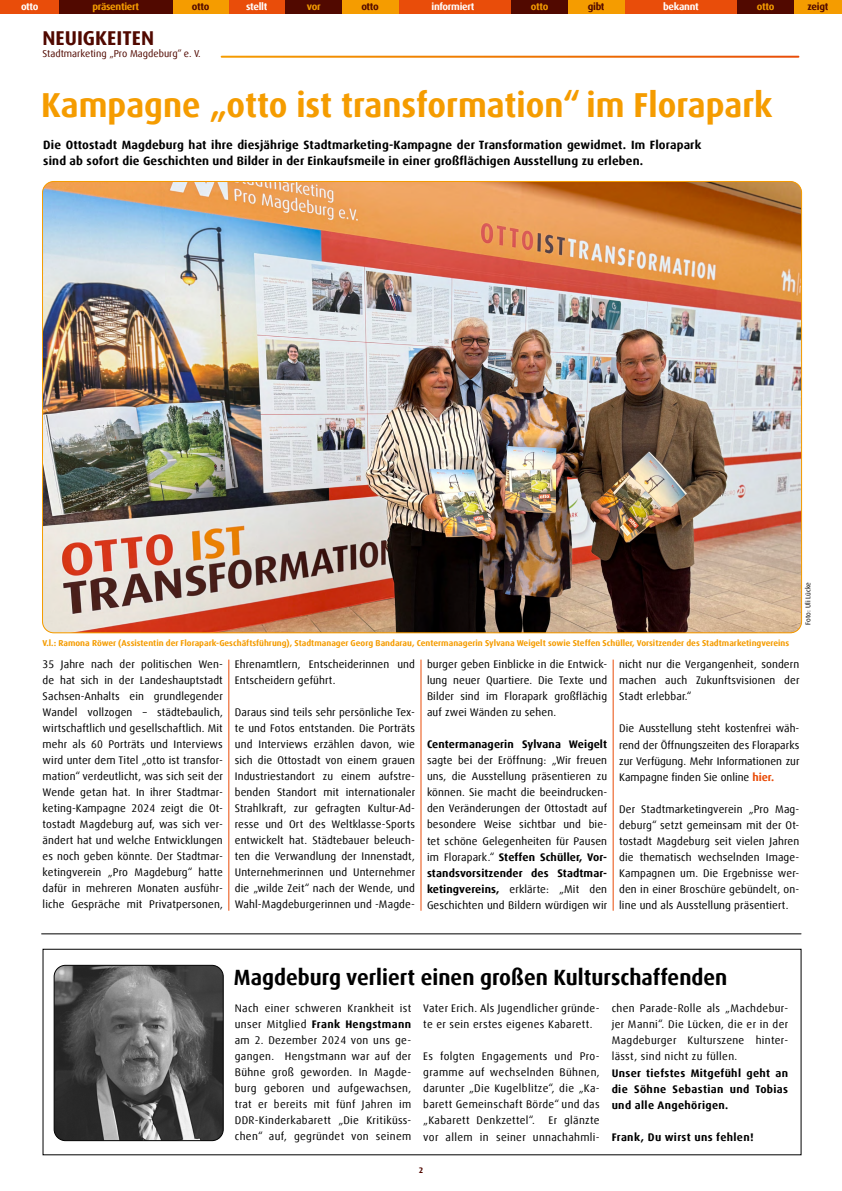
<style>
.page{position:relative;width:842px;height:1191px;background:#fff}
.page>*{position:absolute;margin:0;border:0;box-sizing:border-box;transform-origin:0 0}
.t1{font:700 34.7px "Dax Offc";color:#f59c00;scale:.95 1}
.t2{font:700 22px "Dax Offc";color:#000;scale:.95 1}
.t3{font:700 20px "Dax Offc";color:#510900}
.t4{font:700 12px/16px "Dax Offc";letter-spacing:.01em;color:#000}
.t5{font:11px/16px "Dax Offc";letter-spacing:.01em;color:#000;text-align:justify}
.t6{font:700 11px/16px "Dax Offc";letter-spacing:.03em;color:#000;text-align:justify}
.t7{font:11px/16px "Dax Offc";letter-spacing:.03em;color:#000}
.t8{font:700 11px "Dax Offc";letter-spacing:.01em;color:#000}
.t9{font:10px "Dax Offc";color:#510900}
.t10{font:700 10px "Dax Offc";letter-spacing:-.03em;color:#fff}
.t11{font:700 10px "Dax Offc";letter-spacing:-.03em;color:#f59c00}
.t12{font:700 10px "Dax Offc";letter-spacing:-.03em;color:#510900}
.t13{font:700 8.5px "Dax Offc";color:#f59c00}
.t14{font:700 8px "Dax Offc";color:#510900}
.t15{font:7px "Dax Offc";letter-spacing:.005em;color:#000}
.s1{font-weight:700}
.s2{font-weight:700;color:#e94d0a}
</style>
<div class="page">
<div style="left:0;top:0;width:59px;height:14px;background:#e94d0a"></div>
<div style="left:229px;top:0;width:56px;height:14px;background:#e94d0a"></div>
<div style="left:624px;top:0;width:113px;height:14px;background:#e94d0a"></div>
<div style="left:398px;top:0;width:113px;height:14px;background:#e94d0a"></div>
<div style="left:172px;top:0;width:57px;height:14px;background:#f59c00"></div>
<div style="left:342px;top:0;width:56px;height:14px;background:#f59c00"></div>
<div style="left:568px;top:0;width:56px;height:14px;background:#f59c00"></div>
<div style="left:794px;top:0;width:48px;height:14px;background:#f59c00"></div>
<div style="left:59px;top:0;width:113px;height:14px;background:#510900"></div>
<div style="left:285px;top:0;width:57px;height:14px;background:#510900"></div>
<div style="left:511px;top:0;width:57px;height:14px;background:#510900"></div>
<div style="left:737px;top:0;width:57px;height:14px;background:#510900"></div>
<hr style="left:229px;top:659px;width:1px;height:251px;background:#e94d0a">
<hr style="left:421px;top:659px;width:1px;height:251px;background:#e94d0a">
<hr style="left:613px;top:659px;width:1px;height:251px;background:#e94d0a">
<hr style="left:42px;top:933px;width:759px;height:1px;background:#000">
<img style="left:43px;top:181px;width:758px;height:452px">
<img style="left:54px;top:966px;width:169px;height:174px">
<div style="left:54px;top:964px;width:170px;height:177px;border:1px solid #000;border-radius:11px"></div>
<p class="t10" style="left:21px;top:1px;width:19px">otto</p>
<p class="t11" style="left:92px;top:0;width:48px">präsentiert</p>
<p class="t12" style="left:192px;top:0;width:19px">otto</p>
<p class="t10" style="left:246px;top:1px;width:23px">stellt</p>
<p class="t11" style="left:307px;top:0;width:15px">vor</p>
<p class="t12" style="left:361px;top:0;width:19px">otto</p>
<p class="t10" style="left:431px;top:0;width:44px">informiert</p>
<p class="t11" style="left:531px;top:0;width:19px">otto</p>
<p class="t12" style="left:588px;top:0;width:18px">gibt</p>
<p class="t10" style="left:663px;top:1px;width:37px">bekannt</p>
<p class="t11" style="left:757px;top:0;width:19px">otto</p>
<p class="t12" style="left:808px;top:0;width:22px">zeigt</p>
<h3 class="t3" style="left:43px;top:25px;width:113px">NEUIGKEITEN</h3>
<p class="t9" style="left:43px;top:47px;width:160px">Stadtmarketing „Pro Magdeburg“ e. V.</p>
<h1 class="t1" style="left:41px;top:82px;width:772px">Kampagne „otto ist transformation“ im Florapark</h1>
<p class="t4" style="left:43px;top:137px;width:660px">Die Ottostadt Magdeburg hat ihre diesjährige Stadtmarketing-Kampagne der Transformation gewidmet. Im Florapark sind ab sofort die Geschichten und Bilder in der Einkaufsmeile in einer großflächigen Ausstellung zu erleben.</p>
<p class="t13" style="left:43px;top:637px;width:748px">V.l.: Ramona Röwer (Assistentin der Florapark-Geschäftsführung), Stadtmanager Georg Bandarau, Centermanagerin Sylvana Weigelt sowie Steffen Schüller, Vorsitzender des Stadtmarketingvereins</p>
<p class="t15" style="left:804px;top:625px;width:45px;rotate:-90deg">Foto: Uli Lücke</p>
<p class="t5" style="left:43px;top:656px;width:182px">35 Jahre nach der politischen Wen&shy;de hat sich in der Landeshauptstadt Sachsen-Anhalts ein grundlegender Wandel vollzogen – städtebaulich, wirtschaftlich und gesellschaftlich. Mit mehr als 60 Porträts und Interviews wird unter dem Titel „otto ist transfor&shy;mation“ verdeutlicht, was sich seit der Wende getan hat. In ihrer Stadtmar&shy;keting-Kampagne 2024 zeigt die Ot&shy;tostadt Magdeburg auf, was sich ver&shy;ändert hat und welche Entwicklungen es noch geben könnte. Der Stadtmar&shy;ketingverein „Pro Magdeburg“ hatte dafür in mehreren Monaten ausführ&shy;liche Gespräche mit Privatpersonen,</p>
<p class="t5" style="left:235px;top:656px;width:182px">Ehrenamtlern, Entscheiderinnen und<br>Entscheidern geführt.</p>
<p class="t5" style="left:235px;top:704px;width:182px">Daraus sind teils sehr persönliche Tex&shy;te und Fotos entstanden. Die Porträts und Interviews erzählen davon, wie sich die Ottostadt von einem grauen Industriestandort zu einem aufstre&shy;benden Standort mit internationaler Strahlkraft, zur gefragten Kultur-Ad&shy;resse und Ort des Weltklasse-Sports entwickelt hat. Städtebauer beleuch&shy;ten die Verwandlung der Innenstadt, Unternehmerinnen und Unternehmer die „wilde Zeit“ nach der Wende, und Wahl-Magdeburgerinnen und -Magde-</p>
<p class="t5" style="left:427px;top:656px;width:182px">burger geben Einblicke in die Entwick&shy;lung neuer Quartiere. Die Texte und Bilder sind im Florapark großflächig auf zwei Wänden zu sehen.</p>
<p class="t8" style="left:427px;top:737px;width:182px">Centermanagerin Sylvana Weigelt</p>
<p class="t5" style="left:427px;top:752px;width:182px">sagte bei der Eröffnung: „Wir freuen uns, die Ausstellung präsentieren zu können. Sie macht die beeindrucken&shy;den Veränderungen der Ottostadt auf besondere Weise sichtbar und bie&shy;tet schöne Gelegenheiten für Pausen im Florapark.“ <span class="s1">Steffen Schüller, Vor&shy;standsvorsitzender des Stadtmar&shy;ketingvereins,</span> erklärte: „Mit den Geschichten und Bildern würdigen wir</p>
<p class="t5" style="left:619px;top:657px;width:182px">nicht nur die Vergangenheit, sondern machen auch Zukunftsvisionen der Stadt erlebbar.“</p>
<p class="t5" style="left:619px;top:721px;width:182px">Die Ausstellung steht kostenfrei wäh&shy;rend der Öffnungszeiten des Floraparks zur Verfügung. Mehr Informationen zur Kampagne finden Sie online <span class="s2">hier.</span></p>
<p class="t5" style="left:619px;top:801px;width:182px">Der Stadtmarketingverein „Pro Mag&shy;deburg“ setzt gemeinsam mit der Ot&shy;tostadt Magdeburg seit vielen Jahren die thematisch wechselnden Image-Kampagnen um. Die Ergebnisse wer&shy;den in einer Broschüre gebündelt, on&shy;line und als Ausstellung präsentiert.</p>
<h2 class="t2" style="left:234px;top:963px;width:521px">Magdeburg verliert einen großen Kulturschaffenden</h2>
<p class="t5" style="left:235px;top:1000px;width:178px">Nach einer schweren Krankheit ist unser Mitglied <span class="s1">Frank Hengstmann </span>am 2. Dezember 2024 von uns ge&shy;gangen. Hengstmann war auf der Bühne groß geworden. In Magde&shy;burg geboren und aufgewachsen, trat er bereits mit fünf Jahren im DDR-Kinderkabarett „Die Kritiküss&shy;chen“ auf, gegründet von seinem</p>
<p class="t7" style="left:423px;top:1000px;width:178px">Vater Erich. Als Jugendlicher gründe&shy;te er sein erstes eigenes Kabarett.</p>
<p class="t5" style="left:423px;top:1048px;width:178px">Es folgten Engagements und Pro&shy;gramme auf wechselnden Bühnen, darunter „Die Kugelblitze“, die „Ka&shy;barett Gemeinschaft Börde“ und das „Kabarett Denkzettel“. Er glänzte vor allem in seiner unnachahmli-</p>
<p class="t14" style="left:419px;top:1165px;width:6px">2</p>
<p class="t5" style="left:612px;top:1000px;width:178px">chen Parade-Rolle als „Machdebur&shy;jer Manni“. Die Lücken, die er in der Magdeburger Kulturszene hinter&shy;lässt, sind nicht zu füllen.</p>
<p class="t6" style="left:612px;top:1064px;width:178px">Unser tiefstes Mitgefühl geht an die Söhne Sebastian und Tobias und alle Angehörigen.</p>
<p class="t6" style="left:612px;top:1128px;width:143px">Frank, Du wirst uns fehlen!</p>
</div>
